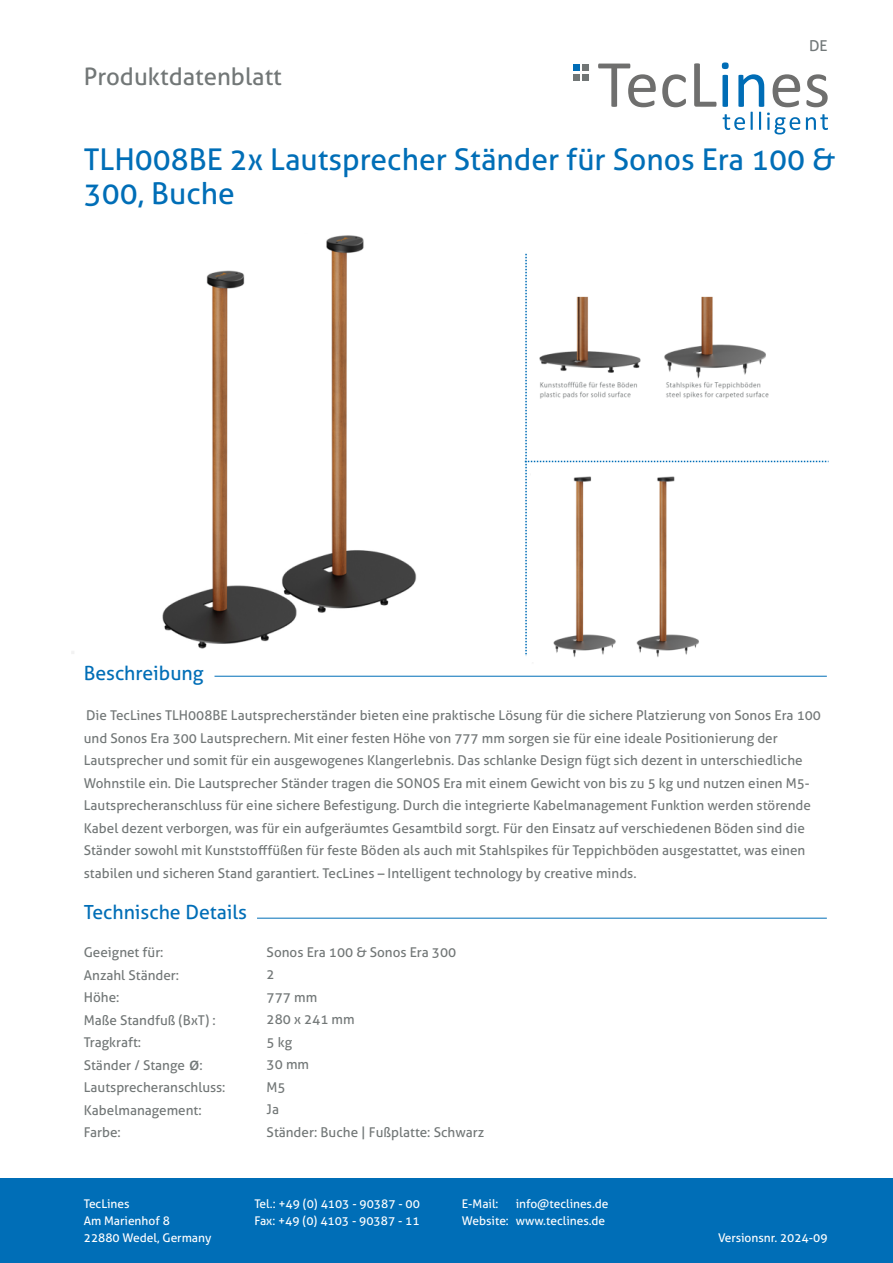
<style>
.page{position:relative;width:893px;height:1263px;background:#fff}
.page>*{position:absolute;margin:0;border:0;box-sizing:border-box;transform-origin:0 0}
.t1{font:30px/34px "Aller";color:#006eb7}
.t2{font:24px "Aller";color:#727777}
.t3{font:19.5px "Aller";color:#006eb7}
.t4{font:15px "Aller";color:#727879}
.t5{font:13.5px/22.5px "Aller";color:#727777}
.t6{font:12px "Aller";color:#fff}
.s1{font-size:18px}
</style>
<div class="page">
<div style="left:0;top:1178px;width:893px;height:85px;background:#006eb7"></div>
<svg style="left:598px;top:64px;width:58px;height:43px"></svg>
<svg style="left:662px;top:74px;width:24px;height:33px"></svg>
<svg style="left:694px;top:63px;width:22px;height:44px"></svg>
<svg style="left:806px;top:74px;width:22px;height:33px"></svg>
<svg style="left:722px;top:62px;width:78px;height:72px"></svg>
<svg style="left:806px;top:114px;width:22px;height:16px"></svg>
<div style="left:573px;top:64px;width:7px;height:6px;background:#006db6"></div>
<div style="left:582px;top:64px;width:7px;height:6px;background:#717676"></div>
<div style="left:573px;top:74px;width:7px;height:7px;background:#717676"></div>
<div style="left:582px;top:74px;width:7px;height:7px;background:#717676"></div>
<img style="left:71px;top:235px;width:346px;height:419px">
<hr style="left:215px;top:676px;width:612px;height:1px;background:#006eb7">
<hr style="left:257px;top:918px;width:570px;height:1px;background:#006eb7">
<svg style="left:525px;top:254px;width:303px;height:402px"></svg>
<h2 class="t2" style="left:84px;top:63px;width:200px">Produktdatenblatt</h2>
<p class="t4" style="left:809px;top:37px;width:20px">DE</p>
<h1 class="t1" style="left:84px;top:143px;width:753px">TLH008BE 2x Lautsprecher Ständer für Sonos Era 100 &amp;<br>300, Buche</h1>
<h3 class="t3" style="left:84px;top:662px;width:121px">Beschreibung</h3>
<p class="t5" style="left:84px;top:704px;width:739px">Die TecLines TLH008BE Lautsprecherständer bieten eine praktische Lösung für die sichere Platzierung von Sonos Era 100 und Sonos Era 300 Lautsprechern. Mit einer festen Höhe von 777 mm sorgen sie für eine ideale Positionierung der Lautsprecher und somit für ein ausgewogenes Klangerlebnis. Das schlanke Design fügt sich dezent in unterschiedliche Wohnstile ein. Die Lautsprecher Ständer tragen die SONOS Era mit einem Gewicht von bis zu 5 kg und nutzen einen M5- Lautsprecheranschluss für eine sichere Befestigung. Durch die integrierte Kabelmanagement Funktion werden störende Kabel dezent verborgen, was für ein aufgeräumtes Gesamtbild sorgt. Für den Einsatz auf verschiedenen Böden sind die Ständer sowohl mit Kunststofffüßen für feste Böden als auch mit Stahlspikes für Teppichböden ausgestattet, was einen stabilen und sicheren Stand garantiert. TecLines – Intelligent technology by creative minds.</p>
<h3 class="t3" style="left:84px;top:900px;width:165px">Technische Details</h3>
<p class="t5" style="left:84px;top:941px;width:143px">Geeignet für:<br>Anzahl Ständer:<br>Höhe:<br>Maße Standfuß (BxT) :<br>Tragkraft:<br>Ständer / Stange <span class="s1">ø</span>:<br>Lautsprecheranschluss:<br>Kabelmanagement:<br>Farbe:</p>
<p class="t5" style="left:267px;top:941px;width:219px">Sonos Era 100 &amp; Sonos Era 300<br>2<br>777 mm<br>280 x 241 mm<br>5 kg<br>30 mm<br>M5<br>Ja<br>Ständer: Buche | Fußplatte: Schwarz</p>
<p class="t6" style="left:84px;top:1196px;width:47px">TecLines</p>
<p class="t6" style="left:254px;top:1196px;width:167px">Tel.: +49 (0) 4103 - 90387 - 00</p>
<p class="t6" style="left:462px;top:1196px;width:38px">E-Mail:</p>
<p class="t6" style="left:516px;top:1196px;width:94px">info@teclines.de</p>
<p class="t6" style="left:84px;top:1213px;width:88px">Am Marienhof 8</p>
<p class="t6" style="left:254px;top:1213px;width:167px">Fax: +49 (0) 4103 - 90387 - 11</p>
<p class="t6" style="left:462px;top:1213px;width:145px">Website: www.teclines.de</p>
<p class="t6" style="left:84px;top:1230px;width:129px">22880 Wedel, Germany</p>
<p class="t6" style="left:718px;top:1230px;width:111px">Versionsnr. 2024-09</p>
</div>
